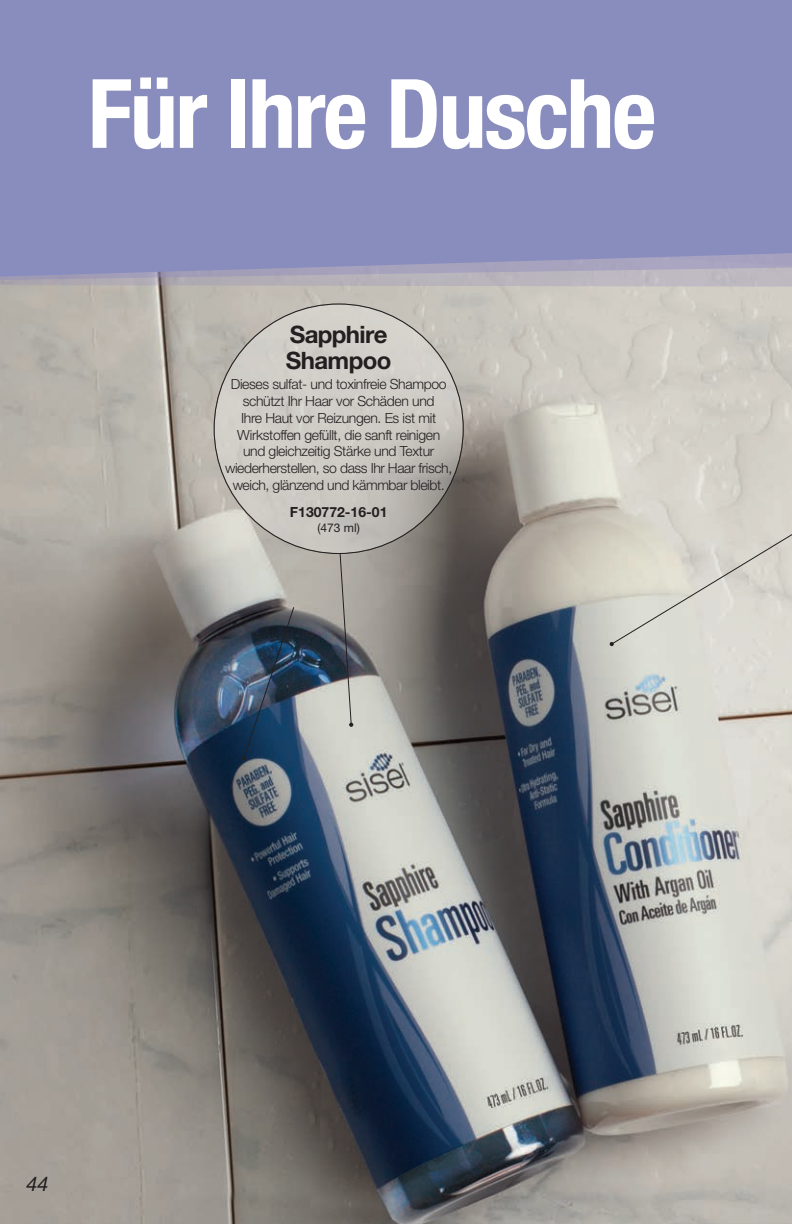
<style>
.page{position:relative;width:792px;height:1224px;background:#fff}
.page>*{position:absolute;margin:0;border:0;box-sizing:border-box;transform-origin:0 0}
.t1{font:700 condensed 96px "Helvetica Neue LT Pro";letter-spacing:-.025em;color:#fff}
.t2{font:700 24px/26.6px "Helvetica Neue LT Pro";letter-spacing:-.025em;color:#231f20}
.t3{font:italic 20px "Helvetica Neue LT Pro";color:#231f20}
.t4{font:300 14px/16.8px "Helvetica Neue LT Pro";letter-spacing:-.025em;color:#231f20;text-align:center}
.t5{font:700 14px "Helvetica Neue LT Pro";color:#231f20}
.t6{font:12px "Helvetica Neue LT Pro";color:#231f20}
</style>
<div class="page">
<img style="left:0;top:315px;width:792px;height:909px">
<svg style="left:0;top:288px;width:792px;height:27px;background:#c4c0b8"></svg>
<svg style="left:0;top:280px;width:792px;height:8px;background:#b9b4b8"></svg>
<div style="left:0;top:0;width:792px;height:277px;background:#888dbd"></div>
<svg style="left:214px;top:304px;width:249px;height:250px;background:#c9c6c0"></svg>
<svg style="left:609px;top:527px;width:183px;height:119px;background:#d8d6cd"></svg>
<svg style="left:339px;top:553px;width:14px;height:174px;background:#92918f"></svg>
<svg style="left:242px;top:606px;width:53px;height:155px;background:#2c445d"></svg>
<h1 class="t1" style="left:88px;top:56px;width:570px">Für Ihre Dusche</h1>
<h2 class="t2" style="left:286px;top:320px;width:107px">Sapphire<br>Shampoo</h2>
<p class="t4" style="left:225px;top:376px;width:229px">Dieses sulfat- und toxinfreie Shampoo schützt Ihr Haar vor Schäden und<br>Ihre Haut vor Reizungen. Es ist mit Wirkstoffen gefüllt, die sanft reinigen und gleichzeitig Stärke und Textur wiederherstellen, so dass Ihr Haar frisch, weich, glänzend und kämmbar bleibt.</p>
<p class="t5" style="left:290px;top:503px;width:99px">F130772-16-01</p>
<p class="t6" style="left:317px;top:520px;width:44px">(473 ml)</p>
<h3 class="t3" style="left:27px;top:1172px;width:23px">44</h3>
</div>
